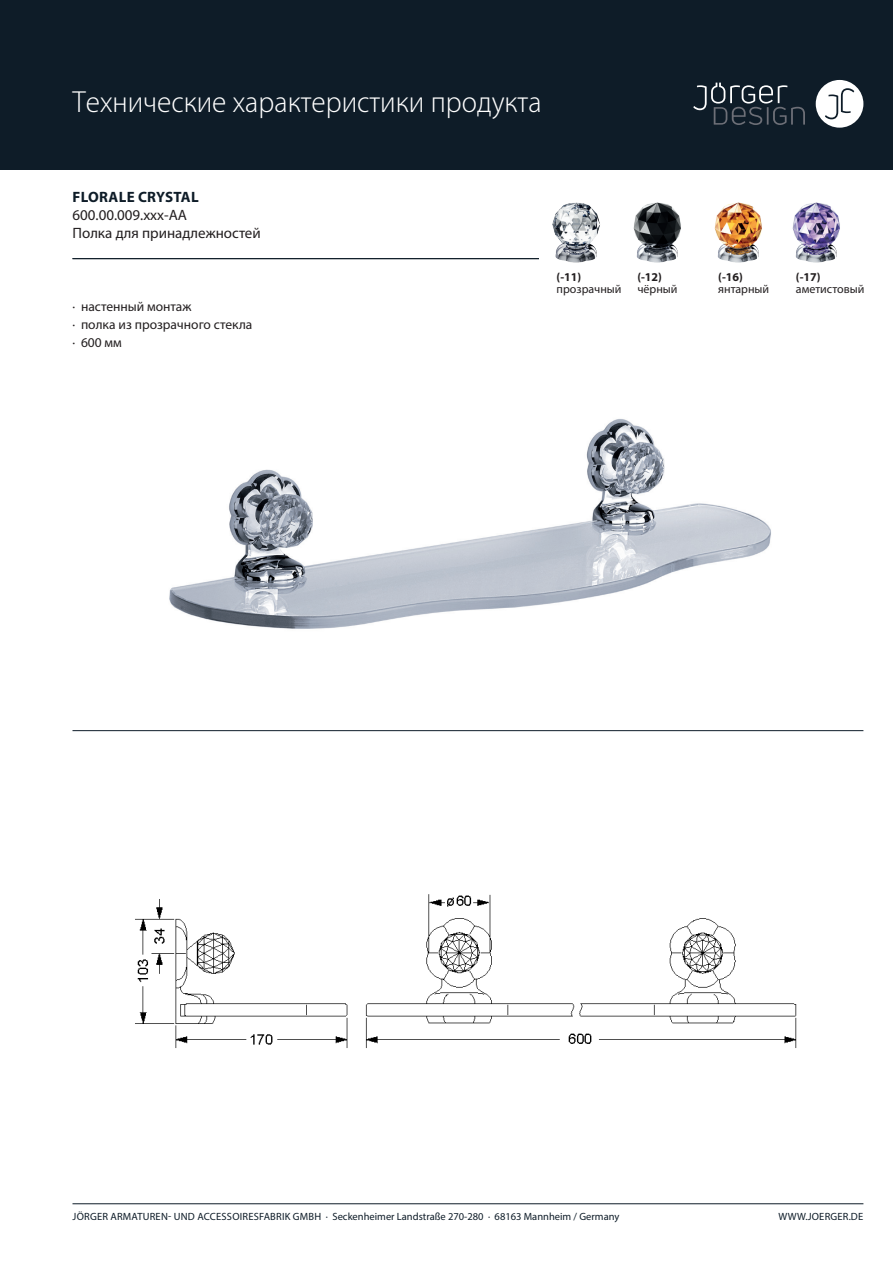
<style>
.page{position:relative;width:893px;height:1263px;background:#fff}
.page>*{position:absolute;margin:0;border:0;box-sizing:border-box;transform-origin:0 0}
.t1{font:100 30px "Myriad Set Pro";color:#fff}
.t2{font:15px "Myriad Pro";color:#231f20}
.t3{font:700 15px "Myriad Pro";letter-spacing:.02em;color:#0e1c28}
.t4{font:13.5px/18px "Myriad Pro";color:#231f20}
.t5{font:12px "Myriad Pro";color:#231f20}
.t6{font:700 12px "Myriad Pro";color:#231f20}
.t7{font:10.5px "Myriad Pro";letter-spacing:.005em;color:#0e1c28}
</style>
<div class="page">
<div style="left:0;top:0;width:893px;height:169px;background:#0e1c28"></div>
<div style="left:816px;top:80px;width:47px;height:48px;background:#fff;border-radius:50%"></div>
<svg style="left:825px;top:88px;width:29px;height:31px"></svg>
<svg style="left:693px;top:83px;width:112px;height:42px"></svg>
<hr style="left:72px;top:1203px;width:791px;height:1px;background:#0e1c28">
<img style="left:169px;top:419px;width:602px;height:210px">
<hr style="left:72px;top:258px;width:791px;height:1px;background:#0e1c28">
<hr style="left:72px;top:730px;width:791px;height:1px;background:#0e1c28">
<img style="left:135px;top:894px;width:662px;height:154px">
<div style="left:540px;top:195px;width:333px;height:110px;background:#fff"></div>
<img style="left:552px;top:202px;width:48px;height:61px">
<img style="left:633px;top:202px;width:48px;height:61px">
<img style="left:714px;top:202px;width:48px;height:61px">
<img style="left:792px;top:202px;width:48px;height:61px">
<h1 class="t1" style="left:72px;top:79px;width:471px">Технические характеристики продукта</h1>
<h2 class="t3" style="left:73px;top:187px;width:128px">FLORALE CRYSTAL</h2>
<h2 class="t2" style="left:72px;top:223px;width:190px">Полка для принадлежностей</h2>
<h2 class="t2" style="left:72px;top:206px;width:116px">600.00.009.xxx-AA</h2>
<p class="t4" style="left:72px;top:297px;width:181px">· настенный монтаж<br>· полка из прозрачного стекла · 600 мм</p>
<p class="t6" style="left:557px;top:269px;width:26px">(-11)</p>
<p class="t5" style="left:557px;top:281px;width:66px">прозрачный</p>
<p class="t6" style="left:637px;top:269px;width:26px">(-12)</p>
<p class="t5" style="left:637px;top:281px;width:42px">чёрный</p>
<p class="t6" style="left:718px;top:269px;width:26px">(-16)</p>
<p class="t5" style="left:718px;top:281px;width:53px">янтарный</p>
<p class="t6" style="left:796px;top:269px;width:26px">(-17)</p>
<p class="t5" style="left:796px;top:281px;width:70px">аметистовый</p>
<p class="t7" style="left:73px;top:1210px;width:548px">JÖRGER ARMATUREN- UND ACCESSOIRESFABRIK GMBH · Seckenheimer Landstraße 270-280 · 68163 Mannheim / Germany</p>
<p class="t7" style="left:778px;top:1210px;width:86px">WWW.JOERGER.DE</p>
</div>
